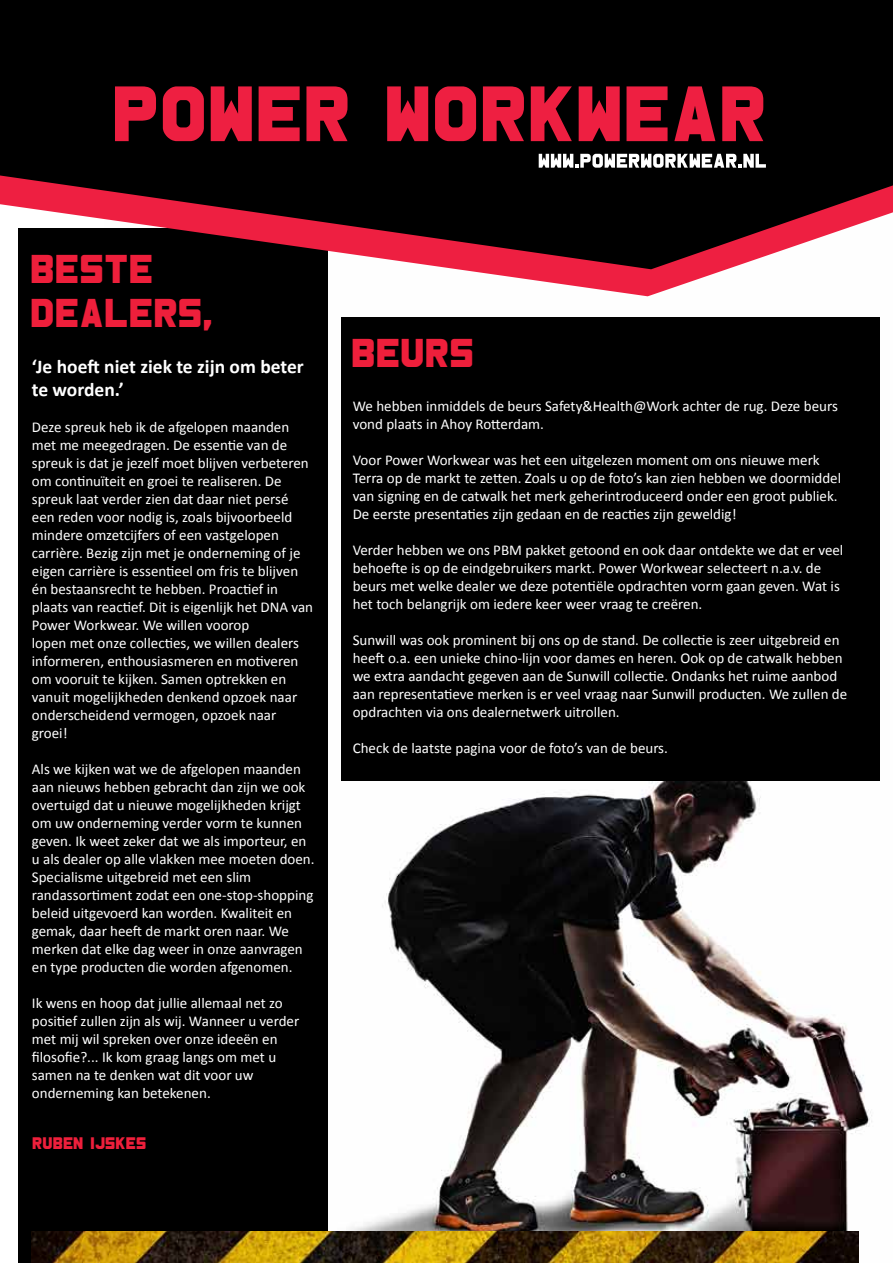
<style>
.page{position:relative;width:893px;height:1263px;background:#fff}
.page>*{position:absolute;margin:0;border:0;box-sizing:border-box;transform-origin:0 0}
.t1{font:36px "MSU1";color:#ee1f3b}
.t2{font:700 19.5px/23.4px "Calibri";color:#fff}
.t3{font:15px/18px "Calibri";color:#fff}
.t4{font:15px "MSU1";color:#ee1f3b}
</style>
<div class="page">
<img style="left:341px;top:296px;width:539px;height:935px">
<div style="left:19px;top:229px;width:309px;height:1034px;background:#000"></div>
<img style="left:32px;top:1231px;width:827px;height:32px">
<div style="left:341px;top:317px;width:538px;height:463px;background:#000"></div>
<svg style="left:18px;top:269px;width:710px;height:27px"></svg>
<svg style="left:0;top:0;width:893px;height:269px;fill:#000"></svg>
<svg style="left:539px;top:154px;width:227px;height:14px"></svg>
<svg style="left:115px;top:86px;width:41px;height:55px"></svg>
<svg style="left:163px;top:86px;width:41px;height:55px"></svg>
<svg style="left:211px;top:86px;width:41px;height:55px"></svg>
<svg style="left:259px;top:86px;width:41px;height:55px"></svg>
<svg style="left:306px;top:86px;width:41px;height:55px"></svg>
<svg style="left:387px;top:86px;width:41px;height:55px"></svg>
<svg style="left:435px;top:86px;width:41px;height:55px"></svg>
<svg style="left:483px;top:86px;width:41px;height:55px"></svg>
<svg style="left:531px;top:86px;width:41px;height:55px"></svg>
<svg style="left:579px;top:86px;width:41px;height:55px"></svg>
<svg style="left:626px;top:86px;width:42px;height:55px"></svg>
<svg style="left:674px;top:86px;width:41px;height:55px"></svg>
<svg style="left:722px;top:86px;width:41px;height:55px"></svg>
<h1 class="t1" style="left:32px;top:245px;width:125px">BESTE</h1>
<h1 class="t1" style="left:32px;top:288px;width:184px">DEALERS,</h1>
<h2 class="t2" style="left:32px;top:354px;width:273px">‘Je hoeft niet ziek te zijn om beter te worden.’</h2>
<p class="t3" style="left:32px;top:418px;width:283px">Deze spreuk heb ik de afgelopen maanden met me meegedragen. De essentie van de spreuk is dat je jezelf moet blijven verbeteren om continuïteit en groei te realiseren. De spreuk laat verder zien dat daar niet persé een reden voor nodig is, zoals bijvoorbeeld mindere omzetcijfers of een vastgelopen carrière. Bezig zijn met je onderneming of je eigen carrière is essentieel om fris te blijven én bestaansrecht te hebben. Proactief in plaats van reactief. Dit is eigenlijk het DNA van Power Workwear. We willen voorop<br>lopen met onze collecties, we willen dealers informeren, enthousiasmeren en motiveren om vooruit te kijken. Samen optrekken en vanuit mogelijkheden denkend opzoek naar onderscheidend vermogen, opzoek naar groei!</p>
<p class="t3" style="left:32px;top:760px;width:284px">Als we kijken wat we de afgelopen maanden aan nieuws hebben gebracht dan zijn we ook overtuigd dat u nieuwe mogelijkheden krijgt om uw onderneming verder vorm te kunnen geven. Ik weet zeker dat we als importeur, en u als dealer op alle vlakken mee moeten doen.<br>Specialisme uitgebreid met een slim randassortiment zodat een one-stop-shopping beleid uitgevoerd kan worden. Kwaliteit en gemak, daar heeft de markt oren naar. We merken dat elke dag weer in onze aanvragen en type producten die worden afgenomen.</p>
<p class="t3" style="left:32px;top:994px;width:269px">Ik wens en hoop dat jullie allemaal net zo positief zullen zijn als wij. Wanneer u verder met mij wil spreken over onze ideeën en filosofie?... Ik kom graag langs om met u samen na te denken wat dit voor uw onderneming kan betekenen.</p>
<p class="t4" style="left:33px;top:1133px;width:116px">RUBEN IJSKES</p>
<h1 class="t1" style="left:353px;top:328px;width:125px">BEURS</h1>
<p class="t3" style="left:353px;top:397px;width:487px">We hebben inmiddels de beurs Safety&amp;Health@Work achter de rug. Deze beurs vond plaats in Ahoy Rotterdam.</p>
<p class="t3" style="left:353px;top:451px;width:490px">Voor Power Workwear was het een uitgelezen moment om ons nieuwe merk Terra op de markt te zetten. Zoals u op de foto’s kan zien hebben we doormiddel van signing en de catwalk het merk geherintroduceerd onder een groot publiek.<br>De eerste presentaties zijn gedaan en de reacties zijn geweldig!</p>
<p class="t3" style="left:353px;top:541px;width:492px">Verder hebben we ons PBM pakket getoond en ook daar ontdekte we dat er veel behoefte is op de eindgebruikers markt. Power Workwear selecteert n.a.v. de beurs met welke dealer we deze potentiële opdrachten vorm gaan geven. Wat is het toch belangrijk om iedere keer weer vraag te creëren.</p>
<p class="t3" style="left:353px;top:631px;width:496px">Sunwill was ook prominent bij ons op de stand. De collectie is zeer uitgebreid en heeft o.a. een unieke chino-lijn voor dames en heren. Ook op de catwalk hebben we extra aandacht gegeven aan de Sunwill collectie. Ondanks het ruime aanbod aan representatieve merken is er veel vraag naar Sunwill producten. We zullen de opdrachten via ons dealernetwerk uitrollen.</p>
<p class="t3" style="left:353px;top:739px;width:317px">Check de laatste pagina voor de foto’s van de beurs.</p>
</div>
